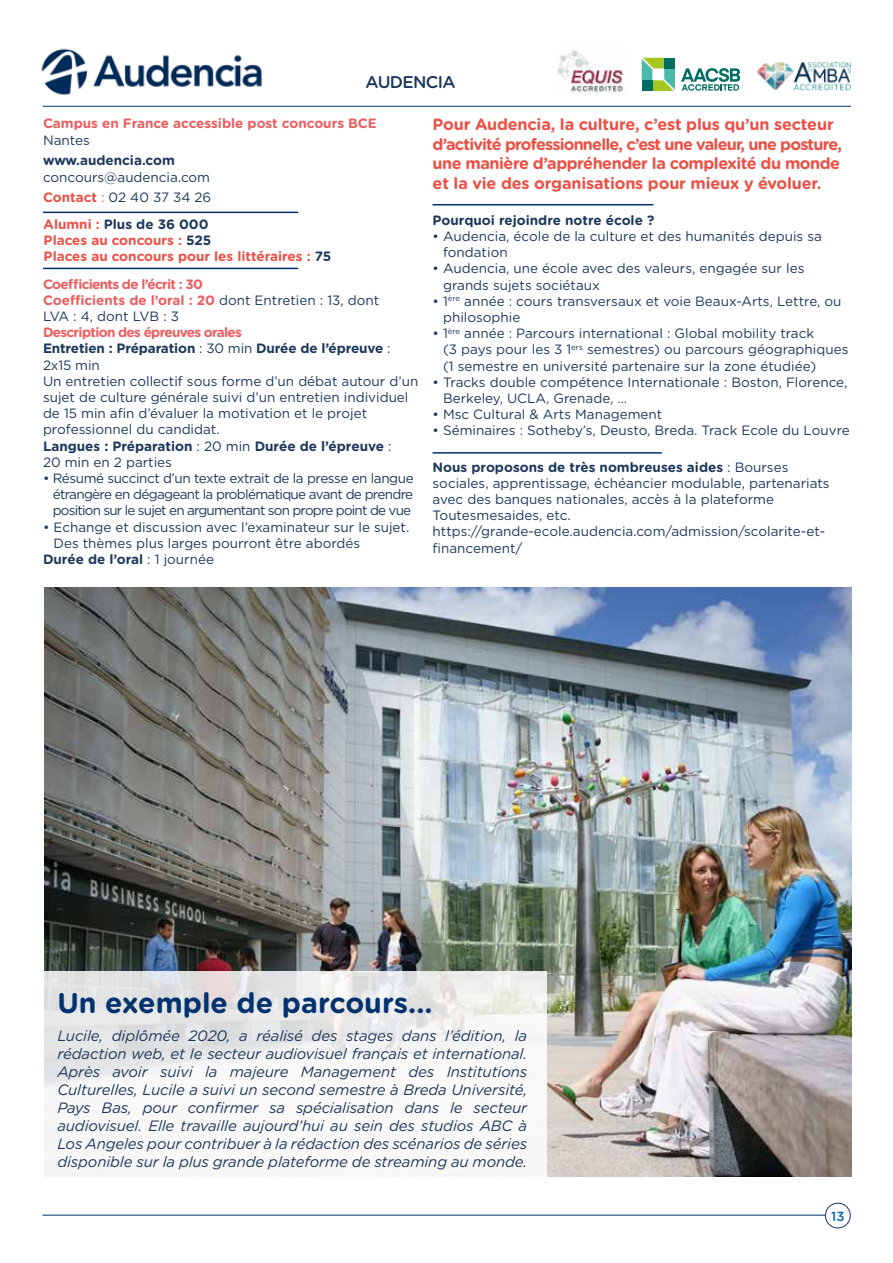
<style>
.page{position:relative;width:893px;height:1263px;background:#fff}
.page>*{position:absolute;margin:0;border:0;box-sizing:border-box;transform-origin:0 0}
.t1{font:700 28.5px "Gotham Rounded";color:#03336f}
.t2{font:500 16.95px "Gotham Rounded";letter-spacing:-.04em;color:#1d385b}
.t3{font:700 16.2px/19.5px "Gotham Rounded";letter-spacing:-.03em;color:#ea5045}
.t4{font:italic 15px/18px "Gotham Rounded";letter-spacing:-.01em;color:#1d385b;text-align:justify}
.t5{font:13.5px/16.2px "Gotham";color:#1d385b}
.t6{font:13.5px/16.2px "Gotham Rounded";color:#1d385b}
.t7{font:700 13.5px "Gotham Rounded";color:#1d385b}
.t8{font:700 13.5px/16.2px "Gotham Rounded";letter-spacing:-.05em;color:#eb5d5f}
.t9{font:700 13.5px/16.2px "Gotham Rounded";color:#ea5045}
.t10{font:700 13.5px "Gotham Rounded";letter-spacing:-.015em;color:#eb5d5f}
.t11{font:500 13.2px "Gotham Rounded";color:#006ab3}
.s1{font-family:"Gotham Rounded";font-weight:700;color:#ea5045}
.s2{color:#ea5045}
.s3{color:#1d385b}
.s4{font-family:"Gotham";font-weight:400;color:#1d385b}
.s5{font-weight:700}
.s6{font-family:"Gotham";font-weight:400}
</style>
<div class="page">
<hr style="left:43px;top:1215px;width:788px;height:1px;background:#03336f">
<div style="left:825px;top:1203px;width:25px;height:25px;background:#fff;border-radius:50%"></div>
<div style="left:825px;top:1203px;width:25px;height:25px;border:1px solid #1d385b;border-radius:50%"></div>
<hr style="left:43px;top:106px;width:808px;height:1px;background:#03336f">
<hr style="left:43px;top:212px;width:255px;height:1px;background:#03336f">
<hr style="left:433px;top:204px;width:220px;height:1px;background:#03336f">
<hr style="left:433px;top:452px;width:229px;height:2px;background:#03336f">
<hr style="left:43px;top:268px;width:255px;height:1px;background:#03336f">
<img style="left:41px;top:48px;width:221px;height:48px">
<img style="left:757px;top:62px;width:94px;height:29px">
<img style="left:557px;top:50px;width:67px;height:45px">
<svg style="left:642px;top:58px;width:33px;height:33px"></svg>
<div style="left:642px;top:80px;width:10px;height:11px;background:#006e63"></div>
<svg style="left:681px;top:68px;width:59px;height:23px"></svg>
<img style="left:44px;top:587px;width:807px;height:590px">
<svg style="left:44px;top:971px;width:503px;height:206px;fill:#f8f7f6"></svg>
<p class="t2" style="left:366px;top:70px;width:92px">AUDENCIA</p>
<p class="t10" style="left:43px;top:114px;width:335px">Campus en France accessible post concours BCE</p>
<p class="t5" style="left:43px;top:131px;width:48px">Nantes</p>
<p class="t7" style="left:43px;top:151px;width:133px">www.audencia.com</p>
<p class="t5" style="left:43px;top:166px;width:170px;line-height:20.7px">concours@audencia.com<br><span class="s1">Contact</span> <span class="s2">:</span> 02 40 37 34 26</p>
<p class="t9" style="left:44px;top:216px;width:289px">Alumni : <span class="s3">Plus de 36 000<br></span>Places au concours : <span class="s3">525<br></span>Places au concours pour les littéraires : <span class="s3">75</span></p>
<p class="t8" style="left:43px;top:275px;width:338px">Coefficients de l’écrit : 30<br>Coefficients de l’oral : 20 <span class="s4">dont Entretien : 13, dont</span></p>
<p class="t5" style="left:43px;top:308px;width:138px">LVA : 4, dont LVB : 3</p>
<p class="t8" style="left:43px;top:324px;width:200px">Description des épreuves orales</p>
<p class="t5" style="left:43px;top:340px;width:377px"><span class="s5">Entretien : Préparation</span> : 30 min <span class="s5">Durée de l’épreuve</span> :<br>2x15 min<br>Un entretien collectif sous forme d’un débat autour d’un sujet de culture générale suivi d’un entretien individuel de 15 min afin d’évaluer la motivation et le projet professionnel du candidat.<br><span class="s5">Langues : Préparation</span> : 20 min <span class="s5">Durée de l’épreuve</span> :<br>20 min en 2 parties</p>
<p class="t5" style="left:53px;top:470px;width:363px;text-align:justify;text-indent:-10px">• Résumé succinct d’un texte extrait de la presse en langue étrangère en dégageant la problématique avant de prendre position sur le sujet en argumentant son propre point de vue</p>
<p class="t5" style="left:54px;top:518px;width:357px;text-indent:-11px">• Echange et discussion avec l’examinateur sur le sujet.<br>Des thèmes plus larges pourront être abordés</p>
<p class="t7" style="left:43px;top:549px;width:173px">Durée de l’oral <span class="s6">: 1 journée</span></p>
<p class="t3" style="left:433px;top:114px;width:411px">Pour Audencia, la culture, c’est plus qu’un secteur d’activité professionnelle, c’est une valeur, une posture, une manière d’appréhender la complexité du monde et la vie des organisations pour mieux y évoluer.</p>
<p class="t7" style="left:433px;top:210px;width:223px">Pourquoi rejoindre notre école ?</p>
<p class="t6" style="left:443px;top:227px;width:380px;text-indent:-11px">• Audencia, école de la culture et des humanités depuis sa fondation</p>
<p class="t6" style="left:443px;top:260px;width:363px;text-indent:-11px">• Audencia, une école avec des valeurs, engagée sur les grands sujets sociétaux</p>
<p class="t6" style="left:443px;top:292px;width:400px;text-indent:-10px">• 1<sup>ère</sup> année : cours transversaux et voie Beaux-Arts, Lettre, ou philosophie</p>
<p class="t6" style="left:443px;top:325px;width:407px;text-indent:-11px">• 1<sup>ère</sup> année : Parcours international : Global mobility track<br>(3 pays pour les 3 1<sup>ers</sup> semestres) ou parcours géographiques (1 semestre en université partenaire sur la zone étudiée)</p>
<p class="t6" style="left:443px;top:373px;width:406px;text-indent:-11px">• Tracks double compétence Internationale : Boston, Florence,<br>Berkeley, UCLA, Grenade, …</p>
<p class="t6" style="left:433px;top:406px;width:231px">• Msc Cultural &amp; Arts Management</p>
<p class="t6" style="left:433px;top:422px;width:419px">• Séminaires : Sotheby’s, Deusto, Breda. Track Ecole du Louvre</p>
<p class="t7" style="left:433px;top:457px;width:357px">Nous proposons de très nombreuses aides <span class="s6">: Bourses</span></p>
<p class="t5" style="left:433px;top:474px;width:399px">sociales, apprentissage, échéancier modulable, partenariats avec des banques nationales, accès à la plateforme Toutesmesaides, etc. https://grande-ecole.audencia.com/admission/scolarite-et&shy;financement/</p>
<h1 class="t1" style="left:57px;top:982px;width:377px">Un exemple de parcours...</h1>
<p class="t4" style="left:57px;top:1026px;width:471px">Lucile, diplômée 2020, a réalisé des stages dans l’édition, la rédaction web, et le secteur audiovisuel français et international.<br>Après avoir suivi la majeure Management des Institutions Culturelles, Lucile a suivi un second semestre à Breda Université, Pays Bas, pour confirmer sa spécialisation dans le secteur audiovisuel. Elle travaille aujourd’hui au sein des studios ABC à Los Angeles pour contribuer à la rédaction des scénarios de séries disponible sur la plus grande plateforme de streaming au monde.</p>
<p class="t11" style="left:831px;top:1206px;width:15px">13</p>
</div>
